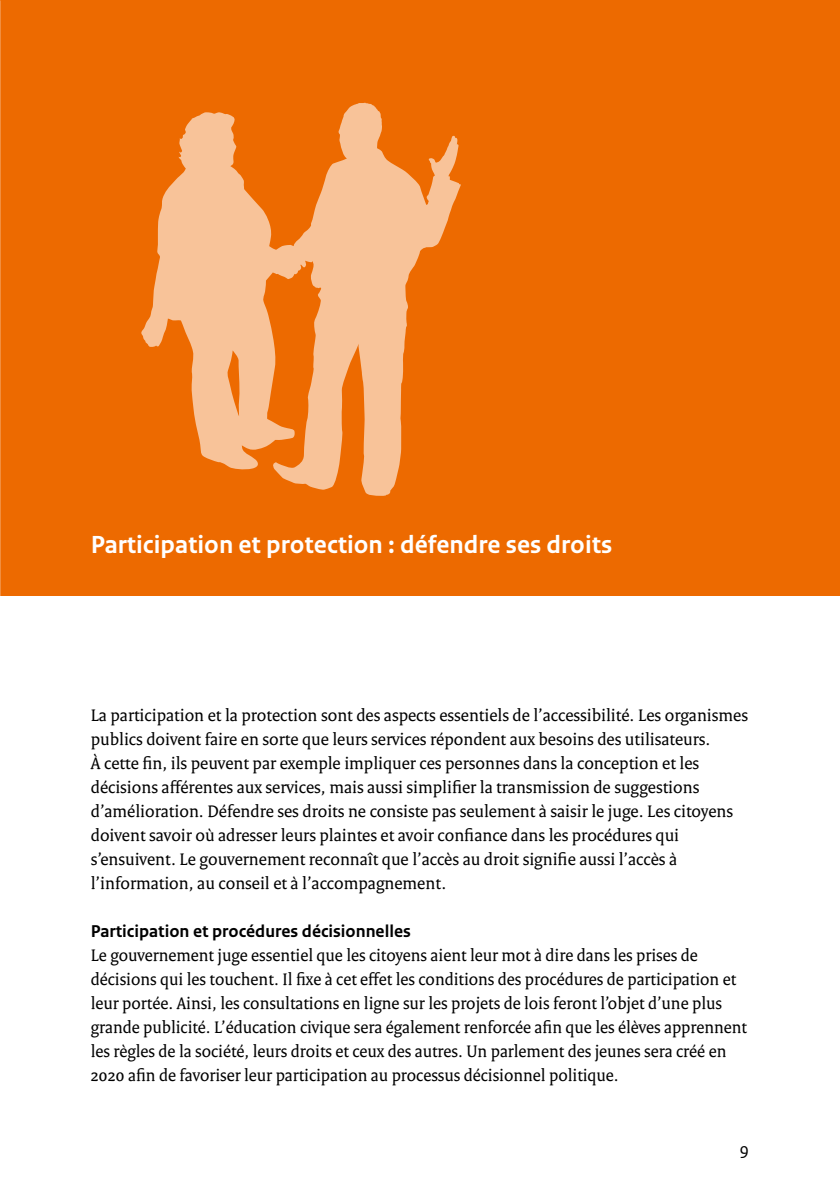
<style>
.page{position:relative;width:840px;height:1191px;background:#fff}
.page>*{position:absolute;margin:0;border:0;box-sizing:border-box;transform-origin:0 0}
.t1{font:700 26px "Rijksoverheid Sans Text";color:#fff}
.t2{font:18px/24px "Rijksoverheid Serif";color:#000}
.t3{font:700 18px "Rijksoverheid Sans Text";color:#000}
.t4{font:18px "Rijksoverheid Sans Text";color:#000}
</style>
<div class="page">
<div style="left:0;top:0;width:839px;height:595px;background:#ed6a00"></div>
<svg style="left:141px;top:112px;width:131px;height:358px;fill:#f8c399"></svg>
<svg style="left:272px;top:102px;width:149px;height:394px;fill:#f8c399"></svg>
<svg style="left:254px;top:207px;width:77px;height:74px"></svg>
<svg style="left:382px;top:135px;width:78px;height:115px"></svg>
<h1 class="t1" style="left:91px;top:530px;width:522px">Participation et protection : défendre ses droits</h1>
<p class="t2" style="left:91px;top:703px;width:658px">La participation et la protection sont des aspects essentiels de l’accessibilité. Les organismes publics doivent faire en sorte que leurs services répondent aux besoins des utilisateurs.<br>À cette fin, ils peuvent par exemple impliquer ces personnes dans la conception et les décisions afférentes aux services, mais aussi simplifier la transmission de suggestions d’amélioration. Défendre ses droits ne consiste pas seulement à saisir le juge. Les citoyens doivent savoir où adresser leurs plaintes et avoir confiance dans les procédures qui s’ensuivent. Le gouvernement reconnaît que l’accès au droit signifie aussi l’accès à l’information, au conseil et à l’accompagnement.</p>
<p class="t3" style="left:91px;top:921px;width:321px">Participation et procédures décisionnelles</p>
<p class="t2" style="left:91px;top:943px;width:657px">Le gouvernement juge essentiel que les citoyens aient leur mot à dire dans les prises de décisions qui les touchent. Il fixe à cet effet les conditions des procédures de participation et leur portée. Ainsi, les consultations en ligne sur les projets de lois feront l’objet d’une plus grande publicité. L’éducation civique sera également renforcée afin que les élèves apprennent les règles de la société, leurs droits et ceux des autres. Un parlement des jeunes sera créé en 2020 afin de favoriser leur participation au processus décisionnel politique.</p>
<p class="t4" style="left:739px;top:1138px;width:11px">9</p>
</div>
